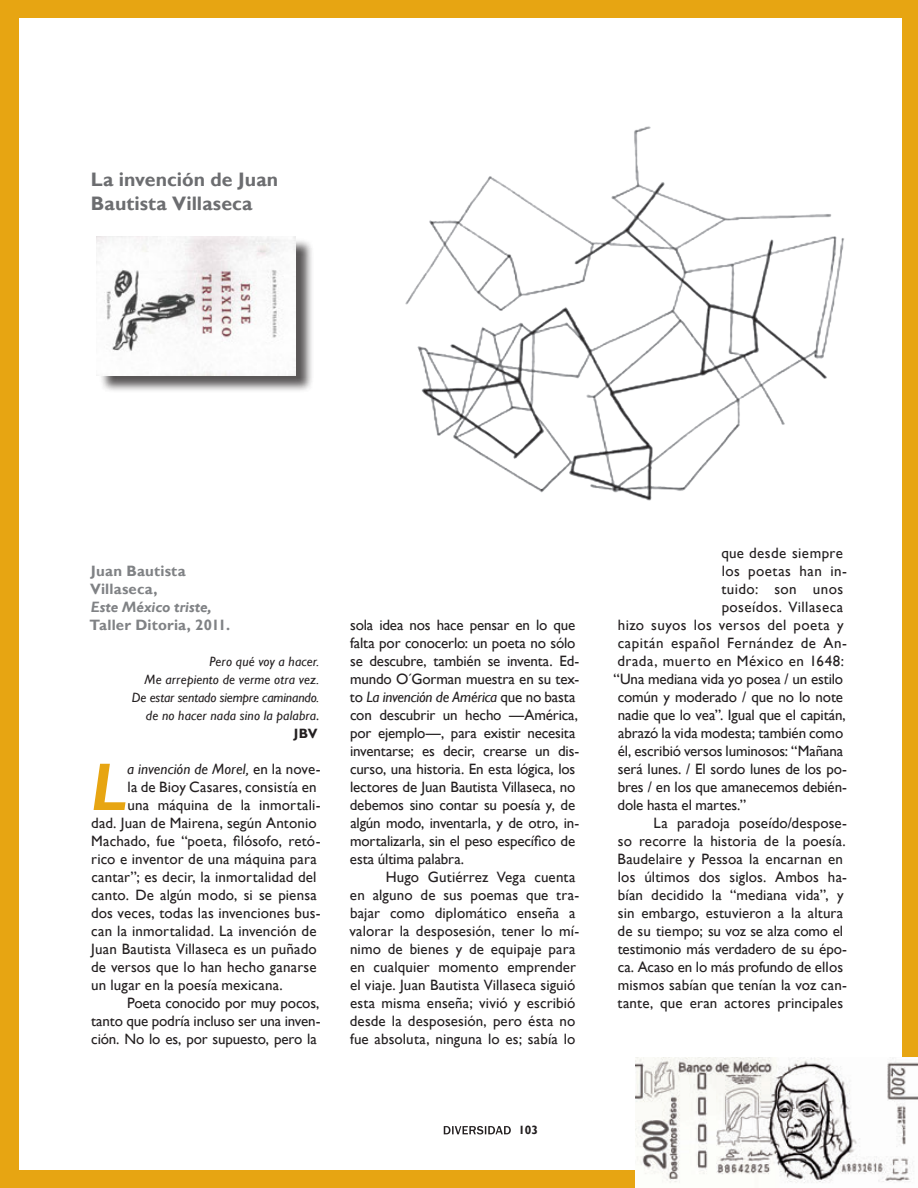
<style>
.page{position:relative;width:918px;height:1188px;background:#e7a512}
.page>*{position:absolute;margin:0;border:0;box-sizing:border-box;transform-origin:0 0}
.CUERPO_TXT{font:italic 700 67.8px "Gill Sans";color:#e7a512}
.TITULOS{font:700 19.5px/24px "Gill Sans";letter-spacing:.005em;color:#6c6d70}
.CUERPO_TXT-2{font:15px/18px "Gill Sans";letter-spacing:.005em;color:#231f20}
.CUERPO_TXT-3{font:15px "Gill Sans";letter-spacing:.025em;color:#231f20}
.CUERPO_TXT-4{font:15px "Gill Sans";letter-spacing:.03em;color:#231f20}
.CUERPO_TXT-5{font:700 15px "Gill Sans";letter-spacing:.015em;color:#808285}
.CUERPO_TXT-6{font:italic 15px "Gill Sans";letter-spacing:.01em;color:#231f20}
.CUERPO_TXT-7{font:italic 700 15px "Gill Sans";letter-spacing:-.005em;color:#808285}
.CUERPO_TXT-8{font:italic 13.5px "Gill Sans";letter-spacing:.005em;color:#231f20}
.CUERPO_TXT-9{font:700 13.5px "Gill Sans";color:#231f20}
.t1{font:700 12px "Gill Sans";color:#231f20}
.s1{font-style:normal}
.s2{font-style:italic}
</style>
<div class="page">
<div style="left:20px;top:18px;width:882px;height:1152px;background:#fff"></div>
<svg style="left:443px;top:1126px;width:68px;height:9px"></svg>
<div style="left:99px;top:238px;width:215px;height:155px;background:#231f20;opacity:.75"></div>
<img style="left:97px;top:236px;width:198px;height:139px">
<img style="left:405px;top:126px;width:439px;height:375px">
<img style="left:636px;top:1058px;width:282px;height:130px">
<p class="TITULOS" style="left:91px;top:168px;width:189px">La invención de Juan<br>Bautista Villaseca</p>
<p class="CUERPO_TXT-5" style="left:91px;top:562px;width:96px">Juan Bautista</p>
<p class="CUERPO_TXT-5" style="left:90px;top:580px;width:69px">Villaseca,</p>
<p class="CUERPO_TXT-7" style="left:91px;top:598px;width:122px">Este México triste,</p>
<p class="CUERPO_TXT-5" style="left:90px;top:616px;width:142px">Taller Ditoria, 2011.</p>
<p class="CUERPO_TXT-8" style="left:210px;top:654px;width:111px">Pero qué voy a hacer.</p>
<p class="CUERPO_TXT-8" style="left:145px;top:672px;width:176px">Me arrepiento de verme otra vez.</p>
<p class="CUERPO_TXT-8" style="left:132px;top:690px;width:189px">De estar sentado siempre caminando.</p>
<p class="CUERPO_TXT-8" style="left:146px;top:708px;width:175px">de no hacer nada sino la palabra<span class="s1">.</span></p>
<p class="CUERPO_TXT-9" style="left:294px;top:725px;width:25px">JBV</p>
<p class="CUERPO_TXT" style="left:91px;top:748px;width:37px">L</p>
<p class="CUERPO_TXT-6" style="left:127px;top:760px;width:195px">a invención de Morel, <span class="s1">en la nove-</span></p>
<p class="CUERPO_TXT-2" style="left:128px;top:778px;width:191px">la de Bioy Casares, consistía en</p>
<p class="CUERPO_TXT-2" style="left:127px;top:796px;width:195px">una máquina de la inmortali-</p>
<p class="CUERPO_TXT-2" style="left:91px;top:814px;width:227px">dad. Juan de Mairena, según Antonio</p>
<p class="CUERPO_TXT-2" style="left:91px;top:832px;width:231px">Machado, fue “poeta, filósofo, retó-</p>
<p class="CUERPO_TXT-2" style="left:91px;top:850px;width:227px">rico e inventor de una máquina para</p>
<p class="CUERPO_TXT-2" style="left:91px;top:868px;width:227px">cantar”; es decir, la inmortalidad del</p>
<p class="CUERPO_TXT-2" style="left:91px;top:886px;width:227px">canto. De algún modo, si se piensa</p>
<p class="CUERPO_TXT-2" style="left:91px;top:904px;width:231px">dos veces, todas las invenciones bus-</p>
<p class="CUERPO_TXT-2" style="left:91px;top:922px;width:227px">can la inmortalidad. La invención de</p>
<p class="CUERPO_TXT-2" style="left:91px;top:940px;width:227px">Juan Bautista Villaseca es un puñado</p>
<p class="CUERPO_TXT-2" style="left:91px;top:958px;width:227px">de versos que lo han hecho ganarse</p>
<p class="CUERPO_TXT-2" style="left:91px;top:976px;width:193px">un lugar en la poesía mexicana.</p>
<p class="CUERPO_TXT-2" style="left:91px;top:994px;width:231px;text-align:justify;text-indent:36px">Poeta conocido por muy pocos, tanto que podría incluso ser una inven&shy;ción. No lo es, por supuesto, pero la</p>
<p class="CUERPO_TXT-2" style="left:350px;top:616px;width:231px">sola idea nos hace pensar en lo que falta por conocerlo: un poeta no sólo se descubre, también se inventa. Ed&shy;mundo O´Gorman muestra en su tex&shy;to <span class="s2">La invención de América</span> que no basta con descubrir un hecho —América, por ejemplo—, para existir necesita inventarse; es decir, crearse un dis&shy;curso, una historia. En esta lógica, los lectores de Juan Bautista Villaseca, no debemos sino contar su poesía y, de algún modo, inventarla, y de otro, in&shy;mortalizarla, sin el peso específico de esta última palabra.</p>
<p class="CUERPO_TXT-2" style="left:350px;top:868px;width:231px;text-indent:36px">Hugo Gutiérrez Vega cuenta en alguno de sus poemas que tra&shy;bajar como diplomático enseña a valorar la desposesión, tener lo mí&shy;nimo de bienes y de equipaje para en cualquier momento emprender el viaje. Juan Bautista Villaseca siguió esta misma enseña; vivió y escribió desde la desposesión, pero ésta no fue absoluta, ninguna lo es; sabía lo</p>
<p class="t1" style="left:518px;top:1123px;width:21px">103</p>
<p class="CUERPO_TXT-3" style="left:721px;top:544px;width:123px">que desde siempre</p>
<p class="CUERPO_TXT-4" style="left:722px;top:562px;width:127px">los poetas han in-</p>
<p class="CUERPO_TXT-3" style="left:721px;top:580px;width:123px">tuido: son unos</p>
<p class="CUERPO_TXT-3" style="left:722px;top:598px;width:123px">poseídos. Villaseca</p>
<p class="CUERPO_TXT-3" style="left:618px;top:616px;width:227px">hizo suyos los versos del poeta y</p>
<p class="CUERPO_TXT-4" style="left:618px;top:634px;width:231px">capitán español Fernández de An-</p>
<p class="CUERPO_TXT-4" style="left:618px;top:652px;width:228px">drada, muerto en México en 1648:</p>
<p class="CUERPO_TXT-2" style="left:613px;top:670px;width:231px">“Una mediana vida yo posea / un estilo</p>
<p class="CUERPO_TXT-2" style="left:618px;top:688px;width:227px">común y moderado / que no lo note</p>
<p class="CUERPO_TXT-2" style="left:618px;top:706px;width:230px">nadie que lo vea”. Igual que el capitán,</p>
<p class="CUERPO_TXT-2" style="left:618px;top:724px;width:227px">abrazó la vida modesta; también como</p>
<p class="CUERPO_TXT-2" style="left:618px;top:742px;width:227px">él, escribió versos luminosos: “Mañana</p>
<p class="CUERPO_TXT-2" style="left:618px;top:760px;width:231px">será lunes. / El sordo lunes de los po-</p>
<p class="CUERPO_TXT-2" style="left:618px;top:778px;width:231px">bres / en los que amanecemos debién-</p>
<p class="CUERPO_TXT-2" style="left:618px;top:796px;width:130px">dole hasta el martes.”</p>
<p class="CUERPO_TXT-2" style="left:618px;top:814px;width:231px;text-indent:36px">La paradoja poseído/despose&shy;so recorre la historia de la poesía.<br>Baudelaire y Pessoa la encarnan en los últimos dos siglos. Ambos ha&shy;bían decidido la “mediana vida”, y sin embargo, estuvieron a la altura de su tiempo; su voz se alza como el testimonio más verdadero de su épo&shy;ca. Acaso en lo más profundo de ellos mismos sabían que tenían la voz can&shy;tante, que eran actores principales</p>
</div>
